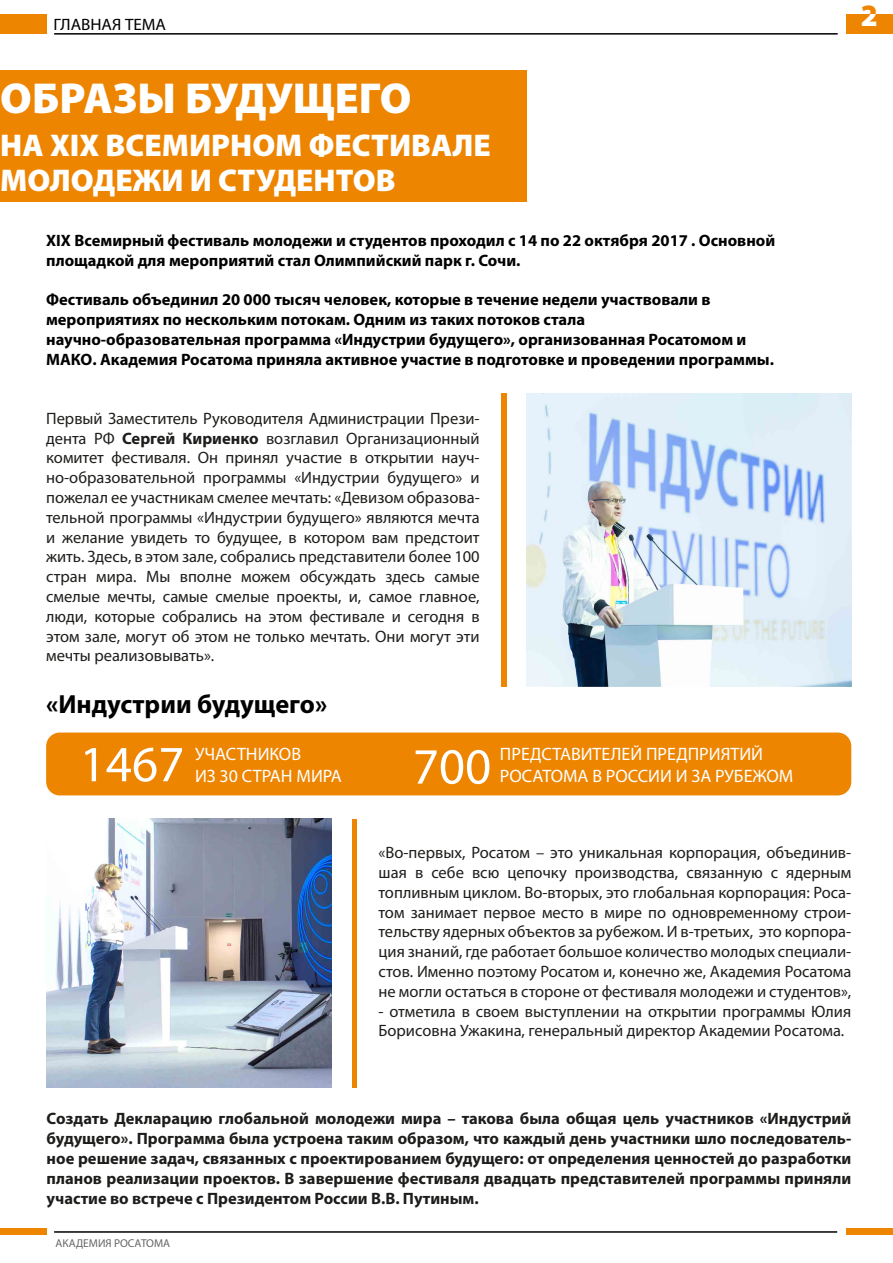
<style>
.page{position:relative;width:893px;height:1263px;background:#fff}
.page>*{position:absolute;margin:0;border:0;box-sizing:border-box;transform-origin:0 0}
.t1{font:51px "Myriad Pro";color:#fff}
.t2{font:900 43.5px "Myriad Pro";color:#fff}
.t3{font:900 31.5px/34.5px "Myriad Pro";color:#fff}
.t4{font:900 29.7px "Myriad Pro";color:#ed8500}
.t5{font:700 26.25px "Myriad Pro";letter-spacing:-.005em;color:#000}
.t6{font:18px/22.5px "Myriad Pro";color:#fff}
.t7{font:16.5px/19.8px "Myriad Pro";color:#1d1d1b;text-align:justify}
.t8{font:700 16.5px/19.8px "Myriad Pro";color:#000}
.t9{font:700 16.5px/19.8px "Myriad Pro";color:#1d1d1b;text-align:justify}
.t10{font:16.5px "Myriad Pro";color:#000;scale:1.04 1}
.t11{font:11.4px "Myriad Pro";color:#666}
.s1{font-weight:700}
</style>
<div class="page">
<div style="left:46px;top:732px;width:805px;height:63px;background:#ed8500;border-radius:14px"></div>
<hr style="left:54px;top:33px;width:784px;height:2px;background:#000">
<hr style="left:54px;top:1231px;width:783px;height:2px;background:#000">
<div style="left:0;top:14px;width:47px;height:20px;background:#ed8500"></div>
<div style="left:0;top:1228px;width:47px;height:6px;background:#ed8500"></div>
<div style="left:847px;top:1228px;width:46px;height:6px;background:#ed8500"></div>
<div style="left:847px;top:14px;width:46px;height:20px;background:#ed8500"></div>
<div style="left:0;top:70px;width:527px;height:132px;background:#ed8500"></div>
<img style="left:527px;top:393px;width:324px;height:294px">
<div style="left:501px;top:393px;width:6px;height:294px;background:#ed8500"></div>
<div style="left:352px;top:819px;width:5px;height:268px;background:#ed8500"></div>
<img style="left:47px;top:819px;width:285px;height:268px">
<p class="t10" style="left:54px;top:14px;width:110px">ГЛАВНАЯ ТЕМА</p>
<h2 class="t2" style="left:0;top:69px;width:413px">ОБРАЗЫ БУДУЩЕГО</h2>
<h3 class="t3" style="left:0;top:127px;width:492px">НА XIX ВСЕМИРНОМ ФЕСТИВАЛЕ<br>МОЛОДЕЖИ И СТУДЕНТОВ</h3>
<p class="t8" style="left:46px;top:230px;width:731px">ХIX Всемирный фестиваль молодежи и студентов проходил с 14 по 22 октября 2017 . Основной площадкой для мероприятий стал Олимпийский парк г. Сочи.</p>
<p class="t8" style="left:46px;top:289px;width:729px">Фестиваль объединил 20 000 тысяч человек, которые в течение недели участвовали в мероприятиях по нескольким потокам. Одним из таких потоков стала научно-образовательная программа «Индустрии будущего», организованная Росатомом и МАКО. Академия Росатома приняла активное участие в подготовке и проведении программы.</p>
<p class="t7" style="left:46px;top:408px;width:435px">Первый Заместитель Руководителя Администрации Прези&shy;дента РФ <span class="s1">Сергей Кириенко</span> возглавил Организационный комитет фестиваля. Он принял участие в открытии науч&shy;но-образовательной программы «Индустрии будущего» и пожелал ее участникам смелее мечтать: «Девизом образова&shy;тельной программы «Индустрии будущего» являются мечта и желание увидеть то будущее, в котором вам предстоит жить. Здесь, в этом зале, собрались представители более 100 стран мира. Мы вполне можем обсуждать здесь самые смелые мечты, самые смелые проекты, и, самое главное, люди, которые собрались на этом фестивале и сегодня в этом зале, могут об этом не только мечтать. Они могут эти мечты реализовывать».</p>
<h3 class="t5" style="left:46px;top:687px;width:283px">«Индустрии будущего»</h3>
<h1 class="t1" style="left:80px;top:733px;width:106px">1467</h1>
<p class="t6" style="left:195px;top:742px;width:148px">УЧАСТНИКОВ<br>ИЗ 30 СТРАН МИРА</p>
<h1 class="t1" style="left:413px;top:735px;width:80px">700</h1>
<p class="t6" style="left:500px;top:743px;width:295px;line-height:21.6px">ПРЕДСТАВИТЕЛЕЙ ПРЕДПРИЯТИЙ<br>РОСАТОМА В РОССИИ И ЗА РУБЕЖОМ</p>
<h3 class="t4" style="left:861px;top:-5px;width:18px">2</h3>
<p class="t7" style="left:379px;top:842px;width:474px">«Во-первых, Росатом – это уникальная корпорация, объединив&shy;шая в себе всю цепочку производства, связанную с ядерным топливным циклом. Во-вторых, это глобальная корпорация: Роса&shy;том занимает первое место в мире по одновременному строи&shy;тельству ядерных объектов за рубежом. И в-третьих, это корпора&shy;ция знаний, где работает большое количество молодых специали&shy;стов. Именно поэтому Росатом и, конечно же, Академия Росатома не могли остаться в стороне от фестиваля молодежи и студентов»,</p>
<p class="t7" style="left:379px;top:1001px;width:474px">- отметила в своем выступлении на открытии программы Юлия<br>Борисовна Ужакина, генеральный директор Академии Росатома.</p>
<p class="t9" style="left:47px;top:1108px;width:806px">Создать Декларацию глобальной молодежи мира – такова была общая цель участников «Индустрий будущего». Программа была устроена таким образом, что каждый день участники шло последователь&shy;ное решение задач, связанных с проектированием будущего: от определения ценностей до разработки планов реализации проектов. В завершение фестиваля двадцать представителей программы приняли участие во встрече с Президентом России В.В. Путиным.</p>
<p class="t11" style="left:56px;top:1236px;width:116px">АКАДЕМИЯ РОСАТОМА</p>
</div>
